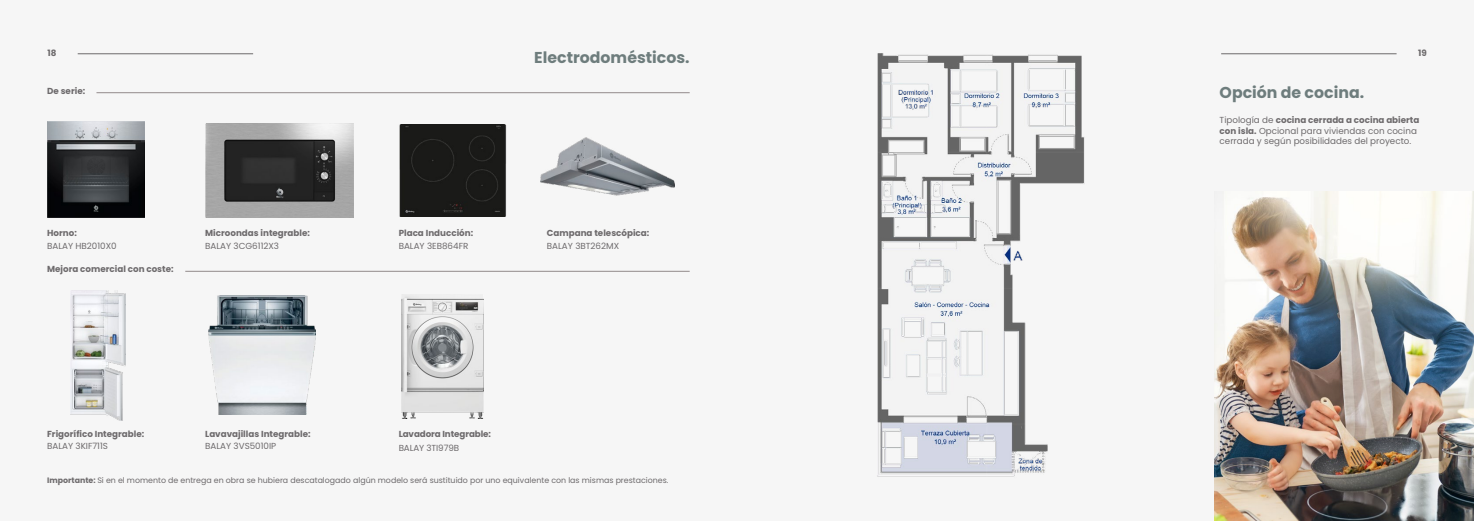
<style>
.page{position:relative;width:1474px;height:521px;background:#fff}
.page>*{position:absolute;margin:0;border:0;box-sizing:border-box;transform-origin:0 0}
.t1{font:700 15.75px "Poppins";color:#6e7d7d}
.t2{font:8.75px/10.5px "Poppins";color:#6d6a6c}
.t3{font:700 8.75px "Poppins";color:#6d6a6c}
.t4{font:7.88px "Poppins";color:#6d6a6c}
.s1{font-weight:700}
</style>
<div class="page">
<div style="left:0;top:0;width:1473px;height:521px;background:#f6f6f6"></div>
<hr style="left:78px;top:53px;width:175px;height:1px;background:#6d6a6c">
<hr style="left:1221px;top:53px;width:175px;height:1px;background:#6d6a6c">
<img style="left:1214px;top:191px;width:259px;height:330px">
<img style="left:399px;top:124px;width:108px;height:93px">
<img style="left:540px;top:138px;width:134px;height:58px">
<img style="left:70px;top:291px;width:55px;height:129px">
<img style="left:48px;top:121px;width:97px;height:96px">
<img style="left:208px;top:295px;width:108px;height:119px">
<img style="left:205px;top:123px;width:148px;height:95px">
<hr style="left:185px;top:271px;width:504px;height:1px;background:#928a8b">
<hr style="left:96px;top:92px;width:593px;height:1px;background:#928a8b">
<img style="left:877px;top:53px;width:208px;height:424px">
<img style="left:401px;top:294px;width:83px;height:124px">
<p class="t3" style="left:47px;top:48px;width:10px">18</p>
<p class="t3" style="left:1418px;top:48px;width:10px">19</p>
<p class="t3" style="left:47px;top:86px;width:40px">De serie:</p>
<h1 class="t1" style="left:534px;top:49px;width:157px">Electrodomésticos.</h1>
<h1 class="t1" style="left:1219px;top:84px;width:146px">Opción de cocina.</h1>
<p class="t3" style="left:47px;top:228px;width:31px">Horno:</p>
<p class="t2" style="left:47px;top:240px;width:71px">BALAY HB2010X0</p>
<p class="t3" style="left:47px;top:264px;width:128px">Mejora comercial con coste:</p>
<p class="t3" style="left:205px;top:228px;width:106px">Microondas integrable:</p>
<p class="t2" style="left:205px;top:240px;width:75px">BALAY 3CG6112X3</p>
<p class="t3" style="left:47px;top:429px;width:99px">Frigorífico Integrable:</p>
<p class="t2" style="left:47px;top:441px;width:62px">BALAY 3KIF711S</p>
<p class="t3" style="left:205px;top:429px;width:107px">Lavavajillas Integrable:</p>
<p class="t2" style="left:205px;top:441px;width:73px">BALAY 3VS5010IP</p>
<p class="t3" style="left:398px;top:228px;width:76px">Placa Inducción:</p>
<p class="t2" style="left:398px;top:240px;width:71px">BALAY 3EB864FR</p>
<p class="t3" style="left:547px;top:228px;width:104px">Campana telescópica:</p>
<p class="t2" style="left:547px;top:240px;width:74px">BALAY 3BT262MX</p>
<p class="t3" style="left:398px;top:429px;width:94px">Lavadora Integrable:</p>
<p class="t2" style="left:398px;top:443px;width:62px">BALAY 3TI979B</p>
<p class="t4" style="left:47px;top:476px;width:623px"><span class="s1">Importante:</span> Si en el momento de entrega en obra se hubiera descatalogado algún modelo será sustituido por uno equivalente con las mismas prestaciones.</p>
<p class="t2" style="left:1219px;top:115px;width:201px">Tipología de <span class="s1">cocina cerrada a cocina abierta con isla.</span> Opcional para viviendas con cocina cerrada y según posibilidades del proyecto.</p>
</div>
